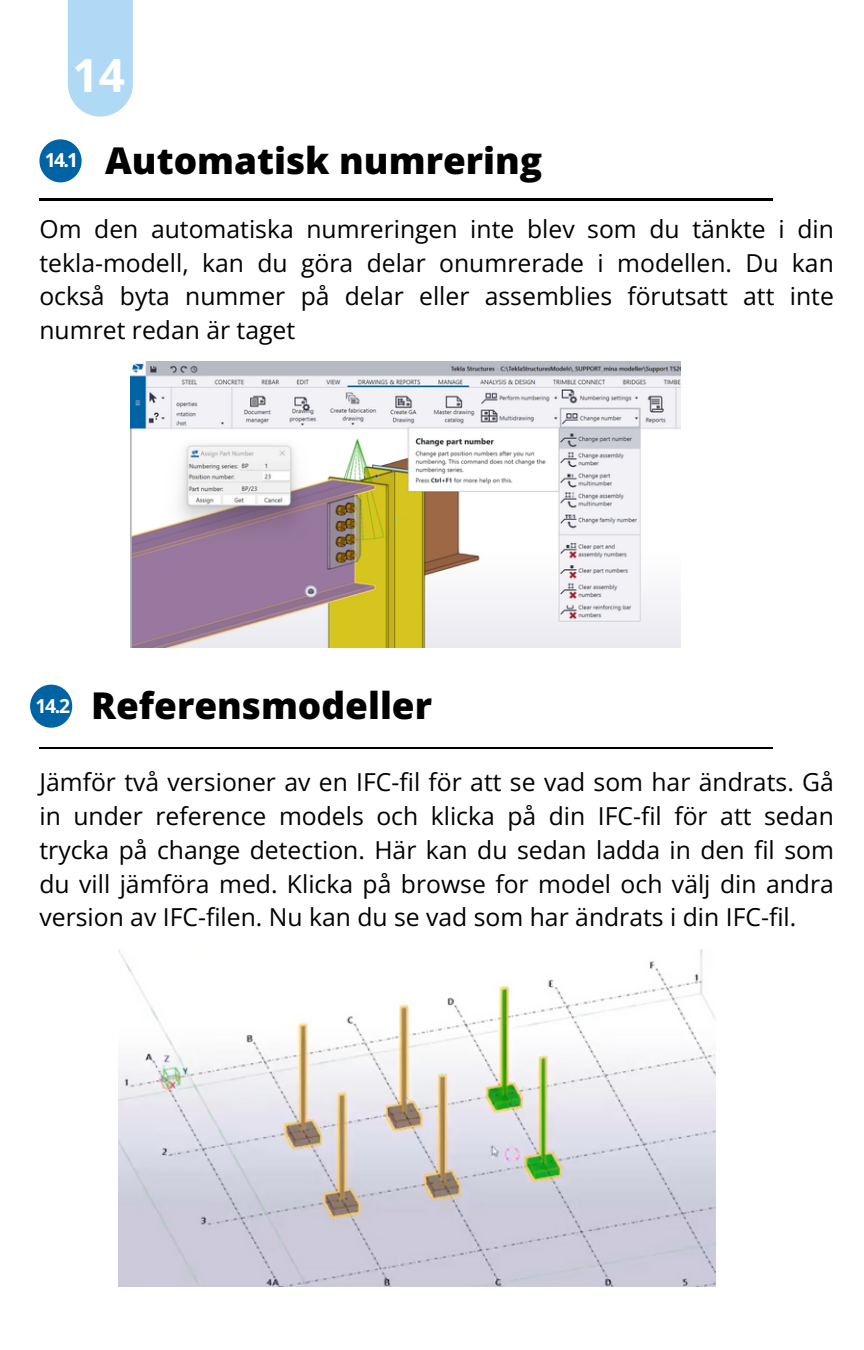
<style>
.page{position:relative;width:864px;height:1350px;background:#fff}
.page>*{position:absolute;margin:0;border:0;box-sizing:border-box;transform-origin:0 0}
.t1{font:700 45.9px "Open Sans";color:#fff}
.t2{font:800 36.9px "Open Sans";color:#000}
.t3{font:24.75px/33.8px "Open Sans";color:#000;text-align:justify}
.t4{font:700 19.35px "Open Sans";color:#fff}
</style>
<div class="page">
<svg style="left:68px;top:0;width:65px;height:116px;background:#b3dbf4"></svg>
<hr style="left:39px;top:199px;width:734px;height:1px;background:#000">
<div style="left:39px;top:139px;width:43px;height:43px;background:#0063a3;border-radius:50%"></div>
<hr style="left:39px;top:747px;width:734px;height:2px;background:#000">
<div style="left:30px;top:685px;width:42px;height:43px;background:#0063a3;border-radius:50%"></div>
<img style="left:131px;top:362px;width:550px;height:285px">
<img style="left:118px;top:949px;width:598px;height:338px">
<h1 class="t1" style="left:73px;top:43px;width:54px">14</h1>
<h2 class="t2" style="left:105px;top:135px;width:439px">Automatisk numrering</h2>
<p class="t3" style="left:39px;top:211px;width:796px">Om den automatiska numreringen inte blev som du tänkte i din tekla-modell, kan du göra delar onumrerade i modellen. Du kan också byta nummer på delar eller assemblies förutsatt att inte numret redan är taget</p>
<p class="t4" style="left:45px;top:147px;width:35px">14.1</p>
<p class="t4" style="left:36px;top:692px;width:36px">14.2</p>
<h2 class="t2" style="left:91px;top:680px;width:343px">Referensmodeller</h2>
<p class="t3" style="left:39px;top:765px;width:796px">Jämför två versioner av en IFC-fil för att se vad som har ändrats. Gå in under reference models och klicka på din IFC-fil för att sedan trycka på change detection. Här kan du sedan ladda in den fil som du vill jämföra med. Klicka på browse for model och välj din andra version av IFC-filen. Nu kan du se vad som har ändrats i din IFC-fil.</p>
</div>
